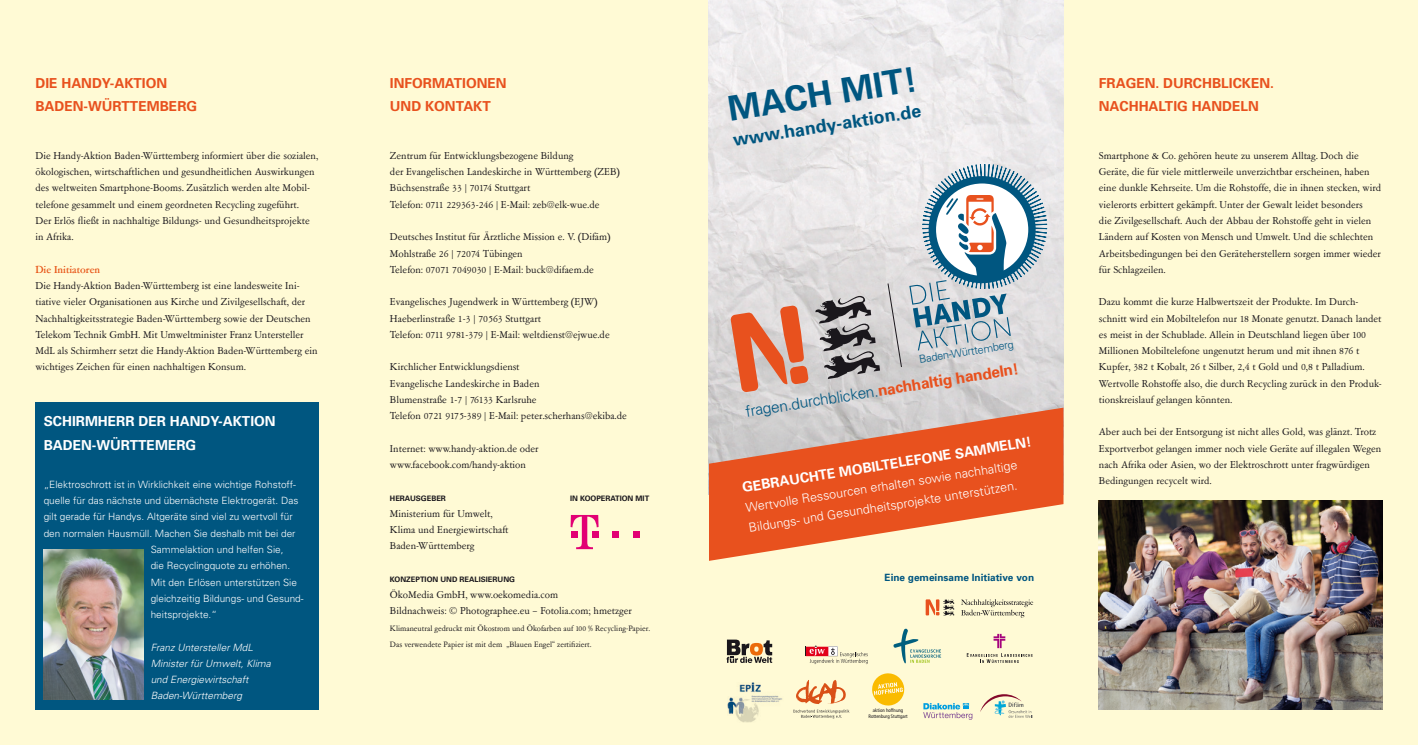
<style>
.page{position:relative;width:1418px;height:745px;background:#fff}
.page>*{position:absolute;margin:0;border:0;box-sizing:border-box;transform-origin:0 0}
.t1{font:700 34.38px "Univers";color:#005680}
.t2{font:700 17.88px "Univers";color:#005680}
.t3{font:300 15.5px "Univers";color:#005680}
.t4{font:700 13.75px/23.8px "Univers";color:#e8511e}
.t5{font:700 13.75px/23.8px "Univers";color:#fff}
.t6{font:300 12.5px/20.2px "Univers";color:#fff}
.t7{font:11.25px/16.2px "Garamont Amst SB";color:#1a171c}
.t8{font:500 11.25px "Garamont Amst SBOP";color:#e75113}
.t9{font:300 10.88px "Univers";color:#005680}
.t10{font:300 10px "Univers";color:#fff}
.t11{font:italic 300 10px/16.2px "Univers";color:#fff}
.t12{font:700 10px "Univers";color:#005680}
.t13{font:8.75px/16.2px "Garamont Amst SB";color:#1a171c}
.t14{font:700 7.5px "Univers LT Pro 65";color:#1a171c}
.t15{font:condensed 5px/6px "Frutiger";letter-spacing:-.005em;color:#1a171c;text-align:center}
.s1{font-weight:700;color:#e8511e}
</style>
<div class="page">
<div style="left:0;top:0;width:1417px;height:744px;background:#fffad5"></div>
<img style="left:1098px;top:500px;width:284px;height:209px">
<img style="left:709px;top:0;width:354px;height:407px">
<svg style="left:709px;top:407px;width:354px;height:153px;fill:#e8511e"></svg>
<div style="left:612px;top:530px;width:7px;height:7px;background:#e20074"></div>
<div style="left:633px;top:530px;width:7px;height:7px;background:#e20074"></div>
<svg style="left:570px;top:515px;width:28px;height:33px"></svg>
<div style="left:35px;top:401px;width:284px;height:308px;background:#005680"></div>
<img style="left:44px;top:549px;width:100px;height:150px">
<svg style="left:909px;top:149px;width:149px;height:201px;background:#b8c6ce"></svg>
<svg style="left:815px;top:295px;width:65px;height:84px;background:#939193"></svg>
<svg style="left:730px;top:305px;width:78px;height:87px;background:#df9279"></svg>
<svg style="left:887px;top:283px;width:14px;height:84px"></svg>
<svg style="left:726px;top:639px;width:46px;height:23px"></svg>
<svg style="left:980px;top:694px;width:52px;height:23px"></svg>
<svg style="left:805px;top:645px;width:62px;height:18px"></svg>
<svg style="left:893px;top:628px;width:48px;height:35px"></svg>
<svg style="left:966px;top:633px;width:66px;height:29px"></svg>
<img style="left:727px;top:682px;width:55px;height:40px">
<svg style="left:793px;top:709px;width:56px;height:9px"></svg>
<svg style="left:796px;top:680px;width:49px;height:23px"></svg>
<svg style="left:872px;top:673px;width:33px;height:33px"></svg>
<svg style="left:925px;top:599px;width:29px;height:16px"></svg>
<svg style="left:961px;top:599px;width:72px;height:18px"></svg>
<svg style="left:923px;top:703px;width:49px;height:16px"></svg>
<p class="t4" style="left:35px;top:70px;width:163px">DIE HANDY-AKTION<br>BADEN-WÜRTTEMBERG</p>
<p class="t7" style="left:35px;top:148px;width:284px">Die Handy-Aktion Baden-Württemberg informiert über die sozialen, ökologischen, wirtschaftlichen und gesundheitlichen Auswirkungen des weltweiten Smartphone-Booms. Zusätzlich werden alte Mobil&shy;telefone gesammelt und einem geordneten Recycling zugeführt.<br>Der Erlös fließt in nachhaltige Bildungs- und Gesundheitsprojekte in Afrika.</p>
<p class="t8" style="left:35px;top:263px;width:66px">Die Initiatoren</p>
<p class="t7" style="left:35px;top:278px;width:283px">Die Handy-Aktion Baden-Württemberg ist eine landesweite Ini&shy;tiative vieler Organisationen aus Kirche und Zivilgesellschaft, der Nachhaltigkeitsstrategie Baden-Württemberg sowie der Deutschen Telekom Technik GmbH. Mit Umweltminister Franz Untersteller MdL als Schirmherr setzt die Handy-Aktion Baden-Württemberg ein wichtiges Zeichen für einen nachhaltigen Konsum.</p>
<p class="t5" style="left:44px;top:409px;width:233px">SCHIRMHERR DER HANDY-AKTION<br>BADEN-WÜRTTEMERG</p>
<p class="t10" style="left:44px;top:478px;width:254px">„Elektroschrott ist in Wirklichkeit eine wichtige Rohstoff-</p>
<p class="t10" style="left:44px;top:494px;width:256px">quelle für das nächste und übernächste Elektrogerät. Das</p>
<p class="t10" style="left:44px;top:510px;width:250px">gilt gerade für Handys. Altgeräte sind viel zu wertvoll für</p>
<p class="t10" style="left:44px;top:527px;width:253px">den normalen Hausmüll. Machen Sie deshalb mit bei der</p>
<p class="t10" style="left:151px;top:543px;width:134px">Sammelaktion und helfen Sie,</p>
<p class="t10" style="left:151px;top:559px;width:141px">die Recyclingquote zu erhöhen.</p>
<p class="t10" style="left:151px;top:575px;width:148px">Mit den Erlösen unterstützen Sie</p>
<p class="t10" style="left:151px;top:592px;width:154px">gleichzeitig Bildungs- und Gesund-</p>
<p class="t10" style="left:151px;top:608px;width:68px">heitsprojekte.“</p>
<p class="t11" style="left:151px;top:638px;width:121px">Franz Untersteller MdL<br>Minister für Umwelt, Klima und Energiewirtschaft<br>Baden-Württemberg</p>
<p class="t4" style="left:390px;top:70px;width:118px">INFORMATIONEN<br>UND KONTAKT</p>
<p class="t7" style="left:390px;top:148px;width:231px">Zentrum für Entwicklungsbezogene Bildung<br>der Evangelischen Landeskirche in Württemberg (ZEB)<br>Büchsenstraße 33 | 70174 Stuttgart<br>Telefon: 0711 229363-246 | E-Mail: zeb@elk-wue.de</p>
<p class="t7" style="left:390px;top:229px;width:222px">Deutsches Institut für Ärztliche Mission e. V. (Difäm)<br>Mohlstraße 26 | 72074 Tübingen<br>Telefon: 07071 7049030 | E-Mail: buck@difaem.de</p>
<p class="t7" style="left:390px;top:294px;width:221px">Evangelisches Jugendwerk in Württemberg (EJW)<br>Haeberlinstraße 1-3 | 70563 Stuttgart<br>Telefon: 0711 9781-379 | E-Mail: weltdienst@ejwue.de</p>
<p class="t7" style="left:390px;top:359px;width:238px">Kirchlicher Entwicklungsdienst<br>Evangelische Landeskirche in Baden<br>Blumenstraße 1-7 | 76133 Karlsruhe<br>Telefon 0721 9175-389 | E-Mail: peter.scherhans@ekiba.de</p>
<p class="t7" style="left:390px;top:440px;width:150px">Internet: www.handy-aktion.de oder www.facebook.com/handy-aktion</p>
<p class="t14" style="left:390px;top:493px;width:57px">HERAUSGEBER</p>
<p class="t14" style="left:570px;top:493px;width:81px">IN KOOPERATION MIT</p>
<p class="t7" style="left:390px;top:505px;width:120px">Ministerium für Umwelt,<br>Klima und Energiewirtschaft<br>Baden-Württemberg</p>
<p class="t14" style="left:390px;top:574px;width:127px">KONZEPTION UND REALISIERUNG</p>
<p class="t7" style="left:390px;top:586px;width:243px">ÖkoMedia GmbH, www.oekomedia.com<br>Bildnachweis: © Photographee.eu – Fotolia.com; hmetzger</p>
<p class="t13" style="left:390px;top:620px;width:262px">Klimaneutral gedruckt mit Ökostrom und Ökofarben auf 100 % Recycling-Papier.<br>Das verwendete Papier ist mit dem „Blauen Engel“ zertifiziert.</p>
<h1 class="t1" style="left:724px;top:87px;width:192px;rotate:-9deg">MACH MIT!</h1>
<h2 class="t2" style="left:731px;top:129px;width:193px;rotate:-9deg">WWW.HANDY-AKTION.DE</h2>
<p class="t9" style="left:918px;top:352px;width:97px;rotate:-9deg">Baden-Württemberg</p>
<h3 class="t3" style="left:744px;top:402px;width:278px;rotate:-9deg">fragen.durchblicken.<span class="s1">NACHHALTIG HANDELN!</span></h3>
<p class="t5" style="left:740px;top:475px;width:294px;rotate:-9deg">GEBRAUCHTE MOBILTELEFONE SAMM ELN!</p>
<p class="t6" style="left:744px;top:497px;width:276px;rotate:-9deg">Wertvolle Ressourcen erhalten sowie nachhaltige<br>Bildungs- und Gesundheitsprojekte unterstützen.</p>
<p class="t12" style="left:884px;top:570px;width:151px">EINE GEMEINSAME INITIATIVE VON</p>
<p class="t15" style="left:868px;top:706px;width:41px">aktion hoffnung<br>Rottenburg Stuttgart</p>
<p class="t4" style="left:1098px;top:70px;width:176px">FRAGEN. DURCHBLICKEN.<br>NACHHALTIG HANDELN</p>
<p class="t7" style="left:1098px;top:148px;width:284px">Smartphone &amp; Co. gehören heute zu unserem Alltag. Doch die Geräte, die für viele mittlerweile unverzichtbar erscheinen, haben eine dunkle Kehrseite. Um die Rohstoffe, die in ihnen stecken, wird vielerorts erbittert gekämpft. Unter der Gewalt leidet besonders<br>die Zivilgesellschaft. Auch der Abbau der Rohstoffe geht in vielen Ländern auf Kosten von Mensch und Umwelt. Und die schlechten Arbeitsbedingungen bei den Geräteherstellern sorgen immer wieder für Schlagzeilen.</p>
<p class="t7" style="left:1098px;top:294px;width:284px">Dazu kommt die kurze Halbwertszeit der Produkte. Im Durch&shy;schnitt wird ein Mobiltelefon nur 18 Monate genutzt. Danach landet es meist in der Schublade. Allein in Deutschland liegen über 100<br>Millionen Mobiltelefone ungenutzt herum und mit ihnen 876 t Kupfer, 382 t Kobalt, 26 t Silber, 2,4 t Gold und 0,8 t Palladium.<br>Wertvolle Rohstoffe also, die durch Recycling zurück in den Produk&shy;tionskreislauf gelangen könnten.</p>
<p class="t7" style="left:1098px;top:424px;width:284px">Aber auch bei der Entsorgung ist nicht alles Gold, was glänzt. Trotz Exportverbot gelangen immer noch viele Geräte auf illegalen Wegen nach Afrika oder Asien, wo der Elektroschrott unter fragwürdigen Bedingungen recycelt wird.</p>
</div>
